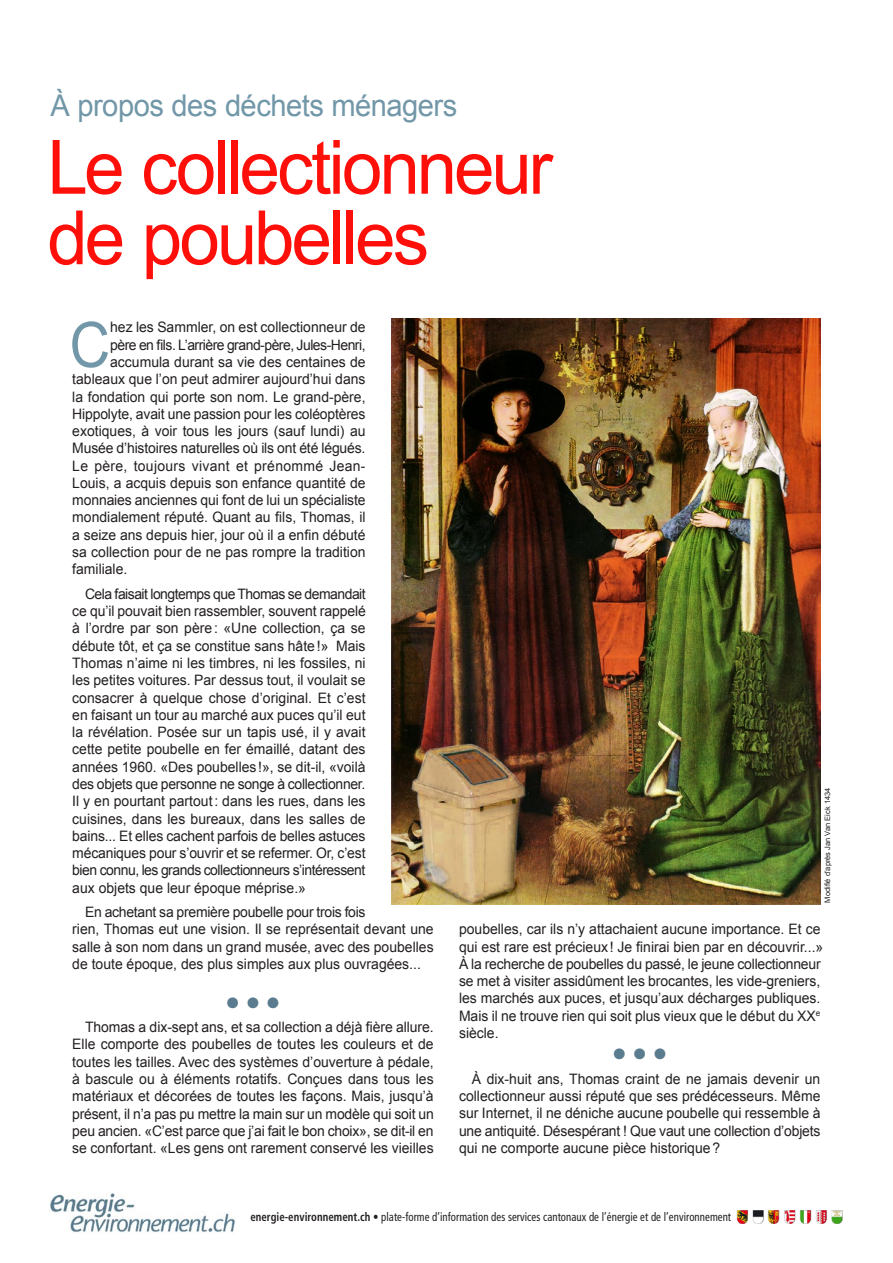
<style>
.page{position:relative;width:893px;height:1263px;background:#fff}
.page>*{position:absolute;margin:0;border:0;box-sizing:border-box;transform-origin:0 0}
.t1{font:75px/70.5px "Arial";letter-spacing:-.04em;color:#ff0f09}
.t2{font:62.7px "Arial";color:#7197a8;scale:.9 1}
.t3{font:30px "Arial";letter-spacing:-.015em;color:#7197a8}
.t4{font:15px "Zapf Dingbats ITC";color:#5a7c8e}
.t5{font:14.4px/17.2px "Arial";color:#231f20;text-align:justify}
.t6{font:14.4px "Arial";letter-spacing:-.035em;color:#231f20}
.t7{font:14.4px "Arial";letter-spacing:.02em;color:#231f20}
.t8{font:condensed 12px "Frutiger";letter-spacing:.005em;color:#231f20;scale:.9 1}
.t9{font:7.5px "Arial";color:#231f20}
.s1{font-weight:700}
</style>
<div class="page">
<img style="left:736px;top:1210px;width:106px;height:13px">
<img style="left:50px;top:1193px;width:185px;height:40px">
<img style="left:391px;top:318px;width:429px;height:586px">
<h3 class="t3" style="left:50px;top:86px;width:409px">À propos des déchets ménagers</h3>
<h1 class="t1" style="left:47px;top:133px;width:507px">Le collectionneur de poubelles</h1>
<h2 class="t2" style="left:69px;top:304px;width:47px">C</h2>
<p class="t5" style="left:110px;top:319px;width:257px">hez les Sammler, on est collectionneur de</p>
<p class="t6" style="left:110px;top:335px;width:257px">père en fils. L’arrière grand-père, Jules-Henri,</p>
<p class="t5" style="left:110px;top:353px;width:257px">accumula durant sa vie des centaines de</p>
<p class="t5" style="left:72px;top:371px;width:295px">tableaux que l’on peut admirer aujourd’hui dans</p>
<p class="t5" style="left:72px;top:388px;width:295px">la fondation qui porte son nom. Le grand-père,</p>
<p class="t5" style="left:72px;top:405px;width:295px">Hippolyte, avait une passion pour les coléoptères</p>
<p class="t5" style="left:72px;top:422px;width:295px">exotiques, à voir tous les jours (sauf lundi) au</p>
<p class="t5" style="left:72px;top:440px;width:295px">Musée d’histoires naturelles où ils ont été légués.</p>
<p class="t7" style="left:72px;top:456px;width:295px">Le père, toujours vivant et prénommé Jean-</p>
<p class="t5" style="left:72px;top:474px;width:295px">Louis, a acquis depuis son enfance quantité de</p>
<p class="t5" style="left:72px;top:492px;width:295px">monnaies anciennes qui font de lui un spécialiste</p>
<p class="t5" style="left:72px;top:509px;width:295px">mondialement réputé. Quant au fils, Thomas, il</p>
<p class="t5" style="left:72px;top:526px;width:295px">a seize ans depuis hier, jour où il a enfin débuté</p>
<p class="t5" style="left:72px;top:543px;width:295px">sa collection pour de ne pas rompre la tradition</p>
<p class="t5" style="left:72px;top:561px;width:57px">familiale.</p>
<p class="t5" style="left:72px;top:585px;width:295px;text-indent:13px">Cela faisait longtemps que Thomas se demandait ce qu’il pouvait bien rassembler, souvent rappelé à l’ordre par son père: «Une collection, ça se débute tôt, et ça se constitue sans hâte!» Mais Thomas n’aime ni les timbres, ni les fossiles, ni les petites voitures. Par dessus tout, il voulait se consacrer à quelque chose d’original. Et c’est en faisant un tour au marché aux puces qu’il eut la révélation. Posée sur un tapis usé, il y avait cette petite poubelle en fer émaillé, datant des années 1960. «Des poubelles !», se dit-il, «voilà des objets que personne ne songe à collectionner.<br>Il y en pourtant partout: dans les rues, dans les cuisines, dans les bureaux, dans les salles de bains... Et elles cachent parfois de belles astuces mécaniques pour s’ouvrir et se refermer. Or, c’est bien connu, les grands collectionneurs s’intéressent aux objets que leur époque méprise.»</p>
<p class="t5" style="left:72px;top:904px;width:363px;text-align:left;text-indent:13px">En achetant sa première poubelle pour trois fois<br>rien, Thomas eut une vision. Il se représentait devant une salle à son nom dans un grand musée, avec des poubelles de toute époque, des plus simples aux plus ouvragées...</p>
<p class="t4" style="left:227px;top:995px;width:54px">● ● ●</p>
<p class="t5" style="left:72px;top:1018px;width:363px;text-indent:13px">Thomas a dix-sept ans, et sa collection a déjà fière allure.<br>Elle comporte des poubelles de toutes les couleurs et de toutes les tailles. Avec des systèmes d’ouverture à pédale, à bascule ou à éléments rotatifs. Conçues dans tous les matériaux et décorées de toutes les façons. Mais, jusqu’à présent, il n’a pas pu mettre la main sur un modèle qui soit un peu ancien. «C’est parce que j’ai fait le bon choix», se dit-il en se confortant. «Les gens ont rarement conservé les vieilles</p>
<p class="t9" style="left:822px;top:903px;width:116px;rotate:-90deg">Modifié d’après Jan Van Eick 1434</p>
<p class="t5" style="left:459px;top:921px;width:366px;text-align:left">poubelles, car ils n’y attachaient aucune importance. Et ce qui est rare est précieux ! Je finirai bien par en découvrir...» À la recherche de poubelles du passé, le jeune collectionneur se met à visiter assidûment les brocantes, les vide-greniers, les marchés aux puces, et jusqu’aux décharges publiques.<br>Mais il ne trouve rien qui soit plus vieux que le début du XX<sup>e </sup>siècle.</p>
<p class="t4" style="left:614px;top:1047px;width:54px">● ● ●</p>
<p class="t5" style="left:459px;top:1070px;width:363px;text-indent:13px">À dix-huit ans, Thomas craint de ne jamais devenir un collectionneur aussi réputé que ses prédécesseurs. Même sur Internet, il ne déniche aucune poubelle qui ressemble à une antiquité. Désespérant ! Que vaut une collection d’objets qui ne comporte aucune pièce historique?</p>
<p class="t8" style="left:250px;top:1210px;width:536px"><span class="s1">energie-environnement.ch</span> • plate-forme d’information des services cantonaux de l’énergie et de l’environnement</p>
</div>
